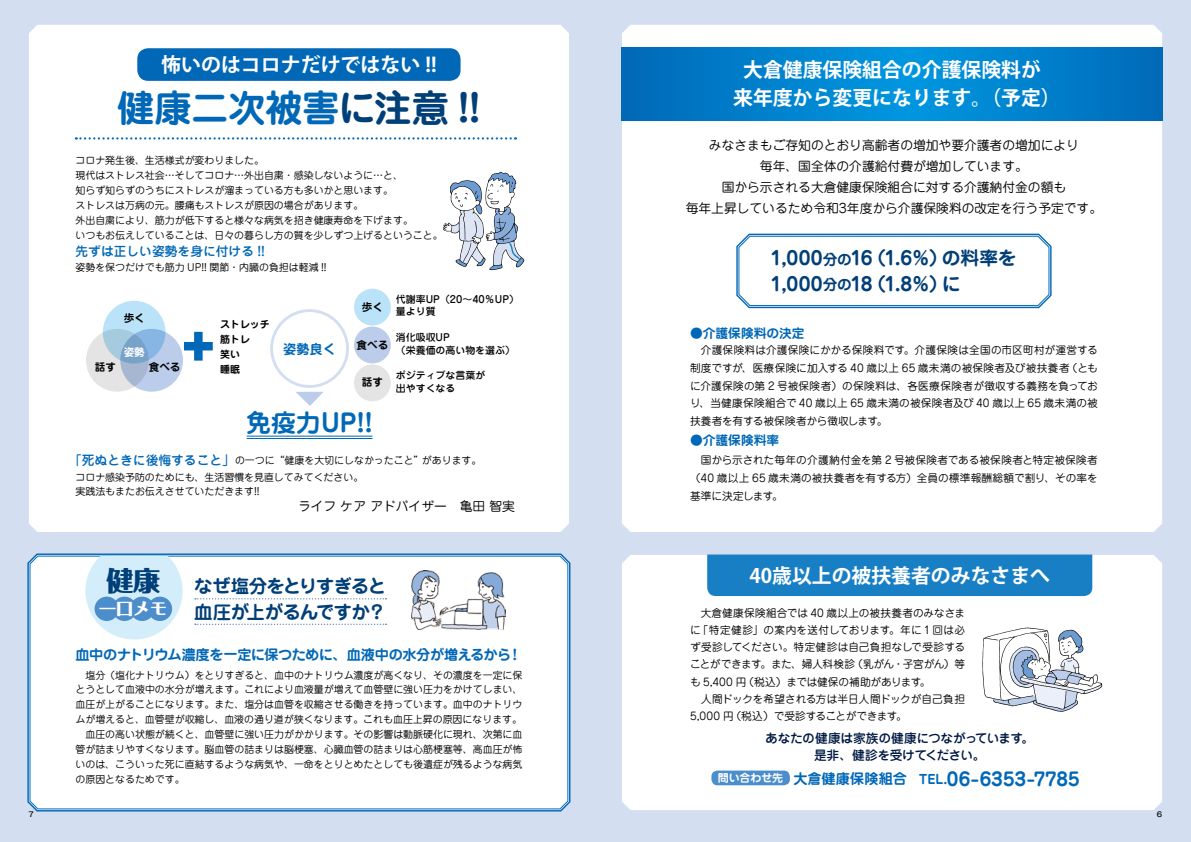
<style>
.page{position:relative;width:1191px;height:842px;background:#d3def1}
.page>*{position:absolute;margin:0;border:0;box-sizing:border-box;transform-origin:0 0}
.t1{font:700 37.4px "Jun 501 Pro";letter-spacing:-.015em;color:#0068b7}
.t2{font:800 26.9px "Folk Pro";color:#003f77}
.t3{font:700 24.8px "Jun 501 Pro";color:#0068b7}
.t4{font:700 19.9px "Koz Go Pro";color:#fff}
.t5{font:700 19.8px/27.6px "Koz Go Pro";color:#fff;text-align:center}
.t6{font:700 18.7px/25.2px "Jun 501 Pro";letter-spacing:.01em;color:#003f77}
.t7{font:700 18.4px "Jun 501 Pro";color:#0068b7}
.t8{font:700 18.4px/25.5px "Jun 501 Pro";letter-spacing:-.05em;color:#003f77}
.t9{font:800 17px "Folk Pro";color:#fff}
.t10{font:700 14.2px "Jun 501 Pro";letter-spacing:-.04em;color:#0068b7}
.t11{font:700 13.2px "Jun 501 Pro";color:#0068b7}
.t12{font:12.8px/21.3px "Jun 201 Pro";color:#000;text-align:center}
.t13{font:500 12.8px/17.7px "Jun 34 Pro";letter-spacing:-.03em;color:#001a43;text-align:center}
.t14{font:500 12.8px "Jun 34 Pro";color:#0068b7}
.t15{font:700 12.8px "Jun 501 Pro";color:#0068b7}
.t16{font:10.6px/17.7px "Jun 201 Pro";letter-spacing:.005em;color:#000;text-align:justify}
.t17{font:700 10.6px "Jun 501 Pro";color:#000}
.t18{font:700 10.6px "Jun 501 Pro";color:#fff}
.t19{font:9.9px/14.9px "Jun 201 Pro";color:#000}
.t20{font:500 9.9px/12.8px "Jun 34 Pro";color:#000}
.t21{font:700 9.9px/14.9px "Jun 501 Pro";color:#000}
.t22{font:500 7.1px "Gothic MB101 Pro";color:#000}
.s1{color:#003f77}
.s2{font-family:"Jun 34 Pro";font-weight:500;font-size:12.8px;color:#0068b7}
.s3{font-size:14.6px}
.s4{font-size:14.2px}
.s5{font-size:12.8px}
</style>
<div class="page">
<div style="left:622px;top:25px;width:540px;height:507px;background:#fff"></div>
<div style="left:29px;top:25px;width:540px;height:507px;background:#fff"></div>
<div style="left:622px;top:555px;width:540px;height:255px;background:#fff"></div>
<svg style="left:27px;top:553px;width:544px;height:259px;background:#5699ce"></svg>
<div style="left:30px;top:555px;width:538px;height:254px;background:#fff"></div>
<svg style="left:85px;top:556px;width:98px;height:83px"></svg>
<svg style="left:735px;top:232px;width:317px;height:77px;background:#f2f7fb"></svg>
<div style="left:738px;top:236px;width:311px;height:70px;border:1px solid #0068b7;border-radius:11px"></div>
<svg style="left:622px;top:47px;width:540px;height:73px;background:#0080cc"></svg>
<div style="left:270px;top:309px;width:79px;height:79px;border:3px solid #d3def1;border-radius:50%"></div>
<div style="left:103px;top:301px;width:62px;height:63px;background:#bae3f9;border-radius:50%"></div>
<svg style="left:86px;top:329px;width:63px;height:63px;background:#d3dde2"></svg>
<svg style="left:120px;top:329px;width:63px;height:63px;background:#a3bedf"></svg>
<div style="left:354px;top:289px;width:37px;height:37px;background:#bae3f9;border-radius:50%"></div>
<div style="left:354px;top:327px;width:37px;height:36px;background:#bbcdea;border-radius:50%"></div>
<div style="left:354px;top:364px;width:37px;height:37px;background:#e4e4e4;border-radius:50%"></div>
<hr style="left:247px;top:436px;width:125px;height:1px;background:#0068b7">
<hr style="left:247px;top:438px;width:125px;height:1px;background:#0068b7">
<svg style="left:195px;top:598px;width:191px;height:1px"></svg>
<svg style="left:195px;top:624px;width:191px;height:1px"></svg>
<div style="left:137px;top:48px;width:323px;height:33px;background:#0068b7;border-radius:11px"></div>
<div style="left:707px;top:554px;width:385px;height:42px;background:#187fc4"></div>
<svg style="left:981px;top:627px;width:121px;height:85px;background:#d9dde3"></svg>
<div style="left:711px;top:770px;width:79px;height:15px;background:#4c8dcb;border-radius:6px"></div>
<img style="left:411px;top:570px;width:94px;height:60px">
<div style="left:95px;top:597px;width:24px;height:24px;background:#4c8dcb;border-radius:50%"></div>
<div style="left:112px;top:597px;width:25px;height:24px;background:#4c8dcb;border-radius:50%"></div>
<div style="left:130px;top:597px;width:24px;height:24px;background:#4c8dcb;border-radius:50%"></div>
<div style="left:148px;top:597px;width:24px;height:24px;background:#4c8dcb;border-radius:50%"></div>
<div style="left:184px;top:342px;width:29px;height:8px;background:#0068b7"></div>
<div style="left:194px;top:332px;width:9px;height:29px;background:#0068b7"></div>
<svg style="left:295px;top:392px;width:28px;height:14px"></svg>
<svg style="left:443px;top:172px;width:81px;height:99px;background:#d0d8e2"></svg>
<svg style="left:76px;top:137px;width:440px;height:3px"></svg>
<h3 class="t4" style="left:161px;top:52px;width:277px">怖いのはコロナだけではない !!</h3>
<h1 class="t1" style="left:117px;top:78px;width:365px">健康二次被害<span class="s1">に注意 !!</span></h1>
<p class="t19" style="left:75px;top:152px;width:369px">コロナ発生後、生活様式が変わりました。<br>現代はストレス社会…そしてコロナ…外出自粛・感染しないように…と、<br>知らず知らずのうちにストレスが溜まっている方も多いかと思います。<br>ストレスは万病の元。腰痛もストレスが原因の場合があります。<br>外出自粛により、筋力が低下すると様々な病気を招き健康寿命を下げます。<br>いつもお伝えしていることは、日々の暮らし方の質を少しずつ上げるということ。</p>
<p class="t14" style="left:75px;top:241px;width:191px">先ずは正しい姿勢を身に付ける !!</p>
<p class="t19" style="left:75px;top:259px;width:253px">姿勢を保つだけでも筋力 UP!! 関節・内臓の負担は軽減 !!</p>
<p class="t20" style="left:396px;top:292px;width:125px">代謝率UP（20～40％UP）量より質</p>
<p class="t20" style="left:396px;top:330px;width:121px">消化吸収UP<br>（栄養価の高い物を選ぶ）</p>
<p class="t20" style="left:396px;top:368px;width:91px">ポジティブな言葉が出やすくなる</p>
<p class="t17" style="left:362px;top:298px;width:23px">歩く</p>
<p class="t17" style="left:357px;top:336px;width:33px">食べる</p>
<p class="t17" style="left:362px;top:374px;width:23px">話す</p>
<h3 class="t3" style="left:247px;top:403px;width:127px">免疫力UP!!</h3>
<p class="t19" style="left:75px;top:451px;width:407px;line-height:16.3px;text-indent:-6px"><span class="s2">「死ぬときに後悔すること」</span>の一つに“健康を大切にしなかったこと”があります。コロナ感染予防のためにも、生活習慣を見直してみてください。</p>
<p class="t19" style="left:75px;top:483px;width:186px">実践法もまたお伝えさせていただきます!!</p>
<p class="t12" style="left:298px;top:494px;width:218px">ライフ ケア アドバイザー　亀田 智実</p>
<p class="t17" style="left:124px;top:310px;width:23px">歩く</p>
<p class="t18" style="left:124px;top:344px;width:23px">姿勢</p>
<p class="t21" style="left:220px;top:316px;width:51px">ストレッチ筋トレ<br>笑い<br>睡眠</p>
<h3 class="t11" style="left:283px;top:338px;width:54px">姿勢良く</h3>
<p class="t17" style="left:95px;top:359px;width:23px">話す</p>
<p class="t17" style="left:149px;top:359px;width:33px">食べる</p>
<h2 class="t2" style="left:106px;top:558px;width:55px">健康</h2>
<h3 class="t9" style="left:99px;top:594px;width:70px">一口メモ</h3>
<h3 class="t8" style="left:194px;top:572px;width:194px">なぜ塩分をとりすぎると血圧が上がるんですか？</h3>
<h3 class="t10" style="left:75px;top:643px;width:448px">血中のナトリウム濃度を一定に保つために、血液中の水分が増えるから！</h3>
<p class="t19" style="left:75px;top:666px;width:448px;text-align:justify">　塩分（塩化ナトリウム）をとりすぎると、血中のナトリウム濃度が高くなり、その濃度を一定に保とうとして血液中の水分が増えます。これにより血液量が増えて血管壁に強い圧力をかけてしまい、血圧が上がることになります。また、塩分は血管を収縮させる働きを持っています。血中のナトリウムが増えると、血管壁が収縮し、血液の通り道が狭くなります。これも血圧上昇の原因になります。　血圧の高い状態が続くと、血管壁に強い圧力がかかります。その影響は動脈硬化に現れ、次第に血管が詰まりやすくなります。脳血管の詰まりは脳梗塞、心臓血管の詰まりは心筋梗塞等、高血圧が怖いのは、こういった死に直結するような病気や、一命をとりとめたとしても後遺症が残るような病気の原因となるためです。</p>
<h3 class="t5" style="left:733px;top:57px;width:329px">大倉健康保険組合の介護保険料が<br>来年度から変更になります。（予定）</h3>
<p class="t12" style="left:686px;top:133px;width:418px">みなさまもご存知のとおり高齢者の増加や要介護者の増加により<br>毎年、国全体の介護給付費が増加しています。<br>国から示される大倉健康保険組合に対する介護納付金の額も<br>毎年上昇しているため令和3年度から介護保険料の改定を行う予定です。</p>
<h3 class="t6" style="left:770px;top:244px;width:247px">1,000<span class="s3">分の</span>16（1.6％）の料率を<br>1,000<span class="s3">分の</span>18（1.8％）に</h3>
<p class="t15" style="left:690px;top:323px;width:116px">●介護保険料の決定</p>
<p class="t16" style="left:690px;top:340px;width:409px">　介護保険料は介護保険にかかる保険料です。介護保険は全国の市区町村が運営する制度ですが、医療保険に加入する 40 歳以上 65 歳未満の被保険者及び被扶養者（ともに介護保険の第 2 号被保険者）の保険料は、各医療保険者が徴収する義務を負っており、当健康保険組合で 40 歳以上 65 歳未満の被保険者及び 40 歳以上 65 歳未満の被扶養者を有する被保険者から徴収します。</p>
<p class="t15" style="left:690px;top:430px;width:91px">●介護保険料率</p>
<p class="t16" style="left:690px;top:450px;width:409px">　国から示された毎年の介護納付金を第 2 号被保険者である被保険者と特定被保険者（40 歳以上 65 歳未満の被扶養者を有する方）全員の標準報酬総額で割り、その率を基準に決定します。</p>
<h3 class="t5" style="left:749px;top:563px;width:302px">40歳以上の被扶養者のみなさまへ</h3>
<p class="t16" style="left:690px;top:604px;width:276px;line-height:17px;text-align:left">　大倉健康保険組合では 40 歳以上の被扶養者のみなさまに「特定健診」の案内を送付しております。年に 1 回は必ず受診してください。特定健診は自己負担なしで受診することができます。また、婦人科検診（乳がん・子宮がん）等も 5,400 円（税込）までは健保の補助があります。<br>　人間ドックを希望される方は半日人間ドックが自己負担<br>5,000 円（税込）で受診することができます。</p>
<p class="t13" style="left:765px;top:728px;width:270px">あなたの健康は家族の健康につながっています。是非、健診を受けてください。</p>
<h3 class="t7" style="left:718px;top:764px;width:363px"><sup>問い合わせ先</sup> <span class="s4">大倉健康保険組合</span> <span class="s5">TEL.</span>06-6353-7785</h3>
<p class="t22" style="left:29px;top:808px;width:7px">7</p>
<p class="t22" style="left:1157px;top:808px;width:7px">6</p>
</div>
